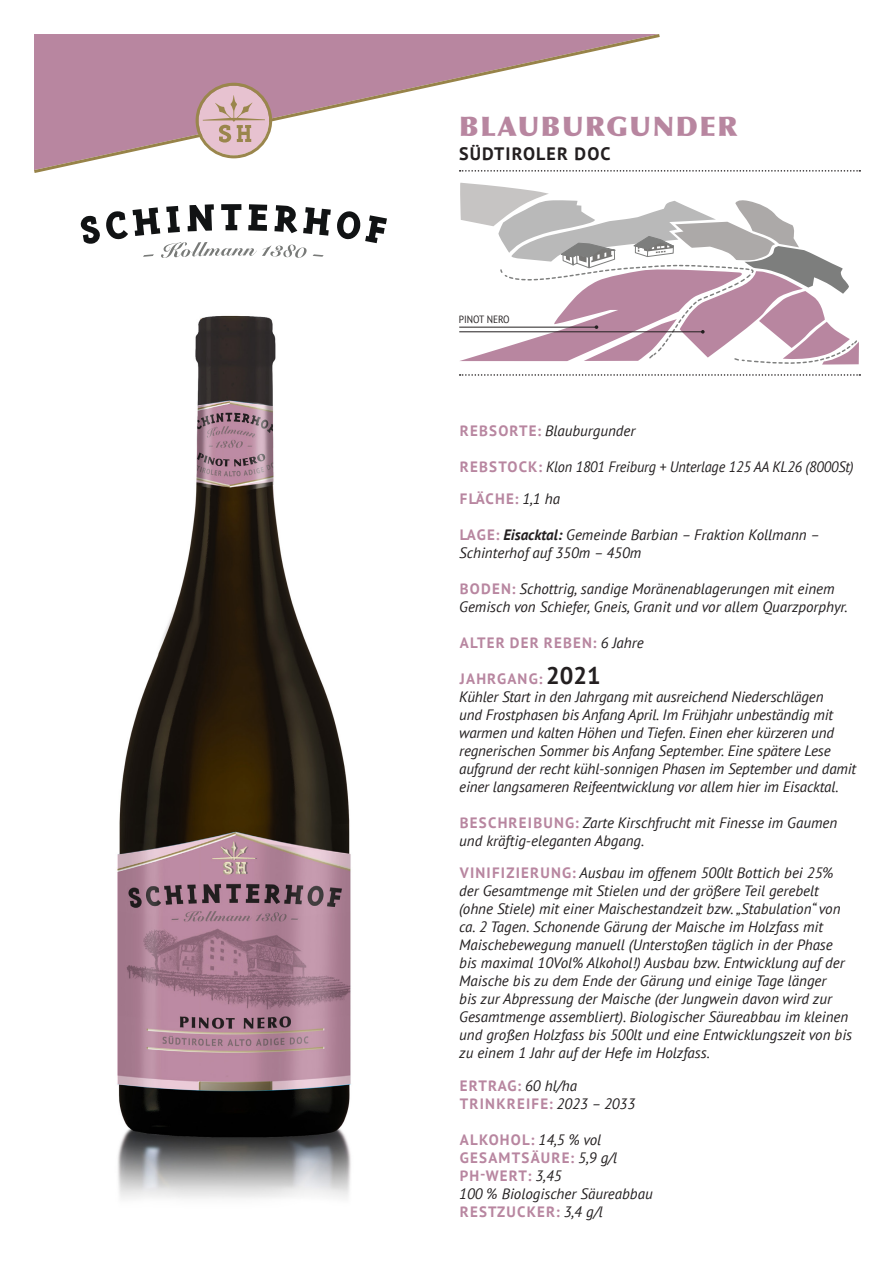
<style>
.page{position:relative;width:893px;height:1263px;background:#fff}
.page>*{position:absolute;margin:0;border:0;box-sizing:border-box;transform-origin:0 0}
.Tipologia_vino{font:900 27px "Optima";letter-spacing:.06em;color:#b886a0}
.Zona{font:700 18px "PT Sans";letter-spacing:.06em;color:#231f20}
.Txt_bold{font:italic 15px/18px "PT Sans";color:#231f20}
.Txt_regular{font:italic 15px/18px "PT Sans";letter-spacing:-.01em;color:#231f20}
.Txt_bold-2{font:700 15px "PT Sans";letter-spacing:.08em;color:#b886a0}
.Txt_bold-3{font:italic 15px "PT Sans";color:#231f20;scale:.95 1}
.Txt_regular-2{font:700 15px "PT Sans";letter-spacing:.08em;color:#b886a0}
.Txt_italic{font:10.5px "PT Sans";color:#231f20;scale:.9 1}
.s1{font-weight:700;font-style:normal;color:#b886a0}
.s2{font-weight:400;font-style:italic;color:#231f20}
.s3{font-weight:700}
.s4{font-size:24px;color:#231f20}
</style>
<div class="page">
<svg style="left:34px;top:34px;width:626px;height:139px"></svg>
<img style="left:117px;top:315px;width:234px;height:884px">
<svg style="left:196px;top:83px;width:76px;height:75px"></svg>
<svg style="left:460px;top:170px;width:400px;height:2px"></svg>
<svg style="left:460px;top:374px;width:400px;height:2px"></svg>
<svg style="left:459px;top:183px;width:400px;height:182px"></svg>
<svg style="left:80px;top:204px;width:307px;height:54px"></svg>
<p class="Tipologia_vino" style="left:459px;top:110px;width:280px">BLAUBURGUNDER</p>
<p class="Zona" style="left:459px;top:142px;width:153px">SÜDTIROLER DOC</p>
<p class="Txt_italic" style="left:459px;top:312px;width:58px">PINOT NERO</p>
<p class="Txt_bold" style="left:460px;top:421px;width:177px"><span class="s1">REBSORTE:</span> Blauburgunder</p>
<p class="Txt_bold-3" style="left:460px;top:457px;width:416px"><span class="s1">REBSTOCK:</span> Klon 1801 Freiburg + Unterlage 125 AA KL26 (8000St)</p>
<p class="Txt_regular-2" style="left:460px;top:489px;width:102px">FLÄCHE: <span class="s2">1,1 ha</span></p>
<p class="Txt_bold" style="left:459px;top:525px;width:362px"><span class="s1">LAGE:</span> <span class="s3">Eisacktal:</span> Gemeinde Barbian – Fraktion Kollmann –<br>Schinterhof auf 350m – 450m</p>
<p class="Txt_bold" style="left:459px;top:579px;width:390px"><span class="s1">BODEN:</span> Schottrig, sandige Moränenablagerungen mit einem<br>Gemisch von Schiefer, Gneis, Granit und vor allem Quarzporphyr.</p>
<p class="Txt_bold-2" style="left:460px;top:633px;width:185px">ALTER DER REBEN: <span class="s2">6 Jahre</span></p>
<p class="Txt_bold-2" style="left:460px;top:669px;width:142px">JAHRGANG: <span class="s4">2021</span></p>
<p class="Txt_regular" style="left:459px;top:687px;width:399px">Kühler Start in den Jahrgang mit ausreichend Niederschlägen<br>und Frostphasen bis Anfang April. Im Frühjahr unbeständig mit warmen und kalten Höhen und Tiefen. Einen eher kürzeren und regnerischen Sommer bis Anfang September. Eine spätere Lese aufgrund der recht kühl-sonnigen Phasen im September und damit einer langsameren Reifeentwicklung vor allem hier im Eisacktal.</p>
<p class="Txt_bold" style="left:459px;top:813px;width:379px"><span class="s1">BESCHREIBUNG:</span> Zarte Kirschfrucht mit Finesse im Gaumen und kräftig-eleganten Abgang.</p>
<p class="Txt_bold" style="left:459px;top:864px;width:394px"><span class="s1">VINIFIZIERUNG:</span> Ausbau im offenem 500lt Bottich bei 25% der Gesamtmenge mit Stielen und der größere Teil gerebelt (ohne Stiele) mit einer Maischestandzeit bzw. „Stabulation“ von ca. 2 Tagen. Schonende Gärung der Maische im Holzfass mit Maischebewegung manuell (Unterstoßen täglich in der Phase bis maximal 10Vol% Alkohol!) Ausbau bzw. Entwicklung auf der Maische bis zu dem Ende der Gärung und einige Tage länger<br>bis zur Abpressung der Maische (der Jungwein davon wird zur Gesamtmenge assembliert). Biologischer Säureabbau im kleinen und großen Holzfass bis 500lt und eine Entwicklungszeit von bis zu einem 1 Jahr auf der Hefe im Holzfass.</p>
<p class="Txt_bold-2" style="left:460px;top:1075px;width:119px">ERTRAG: <span class="s2">60 hl/ha</span></p>
<p class="Txt_bold-2" style="left:460px;top:1093px;width:177px">TRINKREIFE: <span class="s2">2023 – 2033</span></p>
<p class="Txt_bold-2" style="left:460px;top:1129px;width:143px">ALKOHOL: <span class="s2">14,5 % vol</span></p>
<p class="Txt_bold-2" style="left:460px;top:1147px;width:159px">GESAMTSÄURE: <span class="s2">5,9 g/l</span></p>
<p class="Txt_bold-2" style="left:460px;top:1165px;width:103px">PH-WERT: <span class="s2">3,45</span></p>
<p class="Txt_regular" style="left:459px;top:1184px;width:195px">100 % Biologischer Säureabbau</p>
<p class="Txt_bold-2" style="left:460px;top:1201px;width:144px">RESTZUCKER: <span class="s2">3,4 g/l</span></p>
</div>
